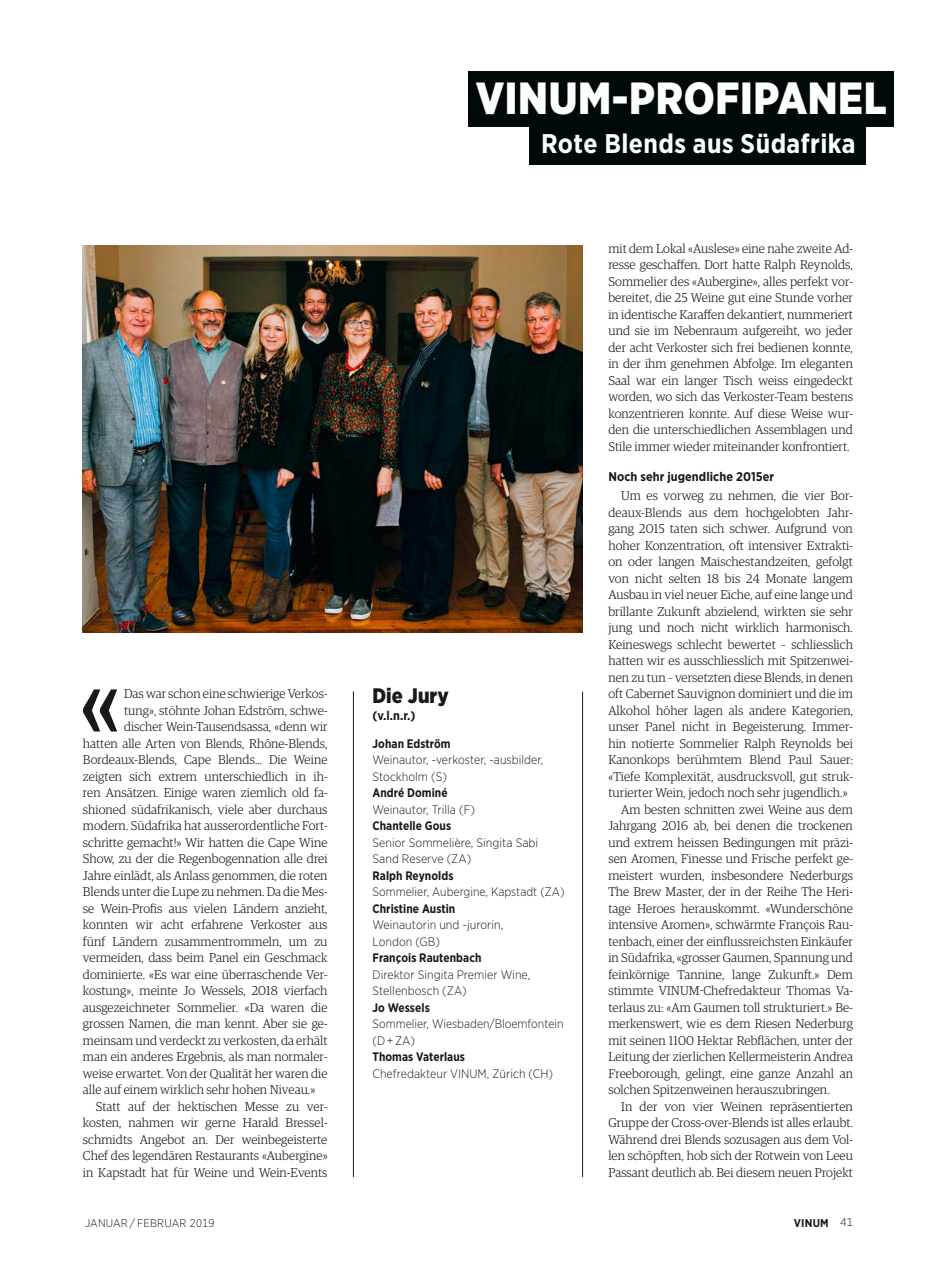
<style>
.page{position:relative;width:936px;height:1263px;background:#fff}
.page>*{position:absolute;margin:0;border:0;box-sizing:border-box;transform-origin:0 0}
.t1{font:106.5px "Guardian Egyp";color:#181a1a}
.t2{font:900 45px "Gotham Narrow";letter-spacing:.015em;color:#fdffff}
.t3{font:700 27px "Gotham Narrow";letter-spacing:.02em;color:#fdffff}
.t4{font:900 21px "Gotham Narrow";letter-spacing:.005em;color:#181a1a}
.t5{font:300 12.75px/16.5px "Guardian Egyp";letter-spacing:.005em;color:#181a1a;text-align:justify}
.t6{font:700 12.75px "Gotham Narrow";color:#181a1a}
.t7{font:700 12.6px "Gotham Narrow";letter-spacing:.005em;color:#181a1a}
.t8{font:300 12.3px/16.5px "Gotham Narrow";letter-spacing:.005em;color:#181a1a}
.t9{font:700 12.3px "Gotham Narrow";letter-spacing:.005em;color:#181a1a;scale:.95 1}
.t10{font:300 11.25px "Gotham Narrow";letter-spacing:.02em;color:#181a1a}
.t11{font:700 11.25px "Gotham Narrow";letter-spacing:.02em;color:#181a1a}
.s1{font-weight:300}
</style>
<div class="page">
<img style="left:83px;top:246px;width:499px;height:386px">
<hr style="left:353px;top:691px;width:1px;height:486px;background:#181a1a">
<hr style="left:582px;top:692px;width:1px;height:485px;background:#181a1a">
<div style="left:529px;top:122px;width:336px;height:43px;background:#000909"></div>
<div style="left:468px;top:71px;width:425px;height:56px;background:#000909"></div>
<h2 class="t2" style="left:475px;top:82px;width:412px">VINUM-PROFIPANEL</h2>
<h1 class="t1" style="left:79px;top:663px;width:45px">«</h1>
<p class="t5" style="left:124px;top:687px;width:205px">Das war schon eine schwierige Verkos-</p>
<p class="t5" style="left:124px;top:703px;width:205px">tung», stöhnte Johan Edström, schwe-</p>
<p class="t5" style="left:124px;top:720px;width:205px">discher Wein-Tausendsassa, «denn wir</p>
<p class="t5" style="left:83px;top:736px;width:246px">hatten alle Arten von Blends, Rhône-Blends,</p>
<p class="t5" style="left:83px;top:753px;width:246px">Bordeaux-Blends, Cape Blends... Die Weine</p>
<p class="t5" style="left:83px;top:769px;width:246px">zeigten sich extrem unterschiedlich in ih-</p>
<p class="t5" style="left:83px;top:786px;width:246px">ren Ansätzen. Einige waren ziemlich old fa-</p>
<p class="t5" style="left:83px;top:802px;width:246px">shioned südafrikanisch, viele aber durchaus</p>
<p class="t5" style="left:83px;top:819px;width:246px">modern. Südafrika hat ausserordentliche Fort-</p>
<p class="t5" style="left:83px;top:835px;width:246px">schritte gemacht!» Wir hatten die Cape Wine</p>
<p class="t5" style="left:83px;top:852px;width:246px">Show, zu der die Regenbogennation alle drei</p>
<p class="t5" style="left:83px;top:868px;width:246px">Jahre einlädt, als Anlass genommen, die roten</p>
<p class="t5" style="left:83px;top:885px;width:246px">Blends unter die Lupe zu nehmen. Da die Mes-</p>
<p class="t5" style="left:83px;top:901px;width:246px">se Wein-Profis aus vielen Ländern anzieht,</p>
<p class="t5" style="left:83px;top:918px;width:246px">konnten wir acht erfahrene Verkoster aus</p>
<p class="t5" style="left:83px;top:934px;width:246px">fünf Ländern zusammentrommeln, um zu</p>
<p class="t5" style="left:83px;top:951px;width:246px">vermeiden, dass beim Panel ein Geschmack</p>
<p class="t5" style="left:83px;top:967px;width:246px">dominierte. «Es war eine überraschende Ver-</p>
<p class="t5" style="left:83px;top:984px;width:246px">kostung», meinte Jo Wessels, 2018 vierfach</p>
<p class="t5" style="left:83px;top:1000px;width:246px">ausgezeichneter Sommelier. «Da waren die</p>
<p class="t5" style="left:83px;top:1017px;width:246px">grossen Namen, die man kennt. Aber sie ge-</p>
<p class="t5" style="left:83px;top:1033px;width:246px">meinsam und verdeckt zu verkosten, da erhält</p>
<p class="t5" style="left:83px;top:1050px;width:246px">man ein anderes Ergebnis, als man normaler-</p>
<p class="t5" style="left:83px;top:1066px;width:246px">weise erwartet. Von der Qualität her waren die</p>
<p class="t5" style="left:83px;top:1083px;width:234px">alle auf einem wirklich sehr hohen Niveau.»</p>
<p class="t5" style="left:96px;top:1099px;width:233px">Statt auf der hektischen Messe zu ver-</p>
<p class="t5" style="left:83px;top:1116px;width:246px">kosten, nahmen wir gerne Harald Bressel-</p>
<p class="t5" style="left:83px;top:1132px;width:246px">schmidts Angebot an. Der weinbegeisterte</p>
<p class="t5" style="left:83px;top:1149px;width:246px">Chef des legendären Restaurants «Aubergine»</p>
<p class="t5" style="left:83px;top:1165px;width:246px">in Kapstadt hat für Weine und Wein-Events</p>
<h3 class="t3" style="left:541px;top:134px;width:316px">Rote Blends aus Südafrika</h3>
<h3 class="t4" style="left:372px;top:688px;width:78px">Die Jury</h3>
<p class="t6" style="left:372px;top:711px;width:45px">(v.l.n.r.)</p>
<p class="t9" style="left:372px;top:739px;width:84px">Johan Edström</p>
<p class="t8" style="left:372px;top:753px;width:172px">Weinautor, -verkoster, -ausbilder,<br>Stockholm (S)</p>
<p class="t9" style="left:372px;top:788px;width:81px">André Dominé</p>
<p class="t8" style="left:372px;top:802px;width:104px">Weinautor, Trilla (F)</p>
<p class="t9" style="left:372px;top:821px;width:84px">Chantelle Gous</p>
<p class="t8" style="left:372px;top:835px;width:167px">Senior Sommelière, Singita Sabi<br>Sand Reserve (ZA)</p>
<p class="t9" style="left:372px;top:871px;width:87px">Ralph Reynolds</p>
<p class="t8" style="left:372px;top:885px;width:193px">Sommelier, Aubergine, Kapstadt (ZA)</p>
<p class="t9" style="left:372px;top:904px;width:89px">Christine Austin</p>
<p class="t8" style="left:372px;top:918px;width:132px">Weinautorin und -jurorin,<br>London (GB)</p>
<p class="t9" style="left:372px;top:953px;width:116px">François Rautenbach</p>
<p class="t8" style="left:372px;top:967px;width:159px">Direktor Singita Premier Wine,<br>Stellenbosch (ZA)</p>
<p class="t9" style="left:372px;top:1003px;width:62px">Jo Wessels</p>
<p class="t8" style="left:372px;top:1017px;width:192px">Sommelier, Wiesbaden/Bloemfontein (D-+-ZA)</p>
<p class="t9" style="left:372px;top:1052px;width:99px">Thomas Vaterlaus</p>
<p class="t8" style="left:372px;top:1066px;width:182px">Chefredakteur VINUM, Zürich (CH)</p>
<p class="t5" style="left:608px;top:241px;width:246px">mit dem Lokal «Auslese» eine nahe zweite Ad&shy;resse geschaffen. Dort hatte Ralph Reynolds, Sommelier des «Aubergine», alles perfekt vor&shy;bereitet, die 25 Weine gut eine Stunde vorher in identische Karaffen dekantiert, nummeriert und sie im Nebenraum aufgereiht, wo jeder der acht Verkoster sich frei bedienen konnte, in der ihm genehmen Abfolge. Im eleganten Saal war ein langer Tisch weiss eingedeckt worden, wo sich das Verkoster-Team bestens konzentrieren konnte. Auf diese Weise wur&shy;den die unterschiedlichen Assemblagen und Stile immer wieder miteinander konfrontiert.</p>
<p class="t7" style="left:608px;top:472px;width:167px">Noch sehr jugendliche 2015er</p>
<p class="t5" style="left:621px;top:489px;width:233px">Um es vorweg zu nehmen, die vier Bor-</p>
<p class="t5" style="left:608px;top:505px;width:246px">deaux-Blends aus dem hochgelobten Jahr-</p>
<p class="t5" style="left:608px;top:522px;width:246px">gang 2015 taten sich schwer. Aufgrund von</p>
<p class="t5" style="left:608px;top:538px;width:246px">hoher Konzentration, oft intensiver Extrakti-</p>
<p class="t5" style="left:608px;top:555px;width:246px">on oder langen Maischestandzeiten, gefolgt</p>
<p class="t5" style="left:608px;top:571px;width:246px">von nicht selten 18 bis 24 Monate langem</p>
<p class="t5" style="left:608px;top:588px;width:246px">Ausbau in viel neuer Eiche, auf eine lange und</p>
<p class="t5" style="left:608px;top:604px;width:246px">brillante Zukunft abzielend, wirkten sie sehr</p>
<p class="t5" style="left:608px;top:621px;width:246px">jung und noch nicht wirklich harmonisch.</p>
<p class="t5" style="left:608px;top:637px;width:246px">Keineswegs schlecht bewertet – schliesslich</p>
<p class="t5" style="left:608px;top:654px;width:246px">hatten wir es ausschliesslich mit Spitzenwei-</p>
<p class="t5" style="left:608px;top:670px;width:246px">nen zu tun – versetzten diese Blends, in denen</p>
<p class="t5" style="left:608px;top:687px;width:246px">oft Cabernet Sauvignon dominiert und die im</p>
<p class="t5" style="left:608px;top:703px;width:246px">Alkohol höher lagen als andere Kategorien,</p>
<p class="t5" style="left:608px;top:720px;width:246px">unser Panel nicht in Begeisterung. Immer-</p>
<p class="t5" style="left:608px;top:736px;width:246px">hin notierte Sommelier Ralph Reynolds bei</p>
<p class="t5" style="left:608px;top:753px;width:246px">Kanonkops berühmtem Blend Paul Sauer:</p>
<p class="t5" style="left:608px;top:769px;width:246px">«Tiefe Komplexität, ausdrucksvoll, gut struk-</p>
<p class="t5" style="left:608px;top:786px;width:241px">turierter Wein, jedoch noch sehr jugendlich.»</p>
<p class="t5" style="left:621px;top:802px;width:233px">Am besten schnitten zwei Weine aus dem</p>
<p class="t5" style="left:608px;top:819px;width:246px">Jahrgang 2016 ab, bei denen die trockenen</p>
<p class="t5" style="left:608px;top:835px;width:246px">und extrem heissen Bedingungen mit präzi-</p>
<p class="t5" style="left:608px;top:852px;width:246px">sen Aromen, Finesse und Frische perfekt ge-</p>
<p class="t5" style="left:608px;top:868px;width:246px">meistert wurden, insbesondere Nederburgs</p>
<p class="t5" style="left:608px;top:885px;width:246px">The Brew Master, der in der Reihe The Heri-</p>
<p class="t5" style="left:608px;top:901px;width:246px">tage Heroes herauskommt. «Wunderschöne</p>
<p class="t5" style="left:608px;top:918px;width:246px">intensive Aromen», schwärmte François Rau-</p>
<p class="t5" style="left:608px;top:934px;width:246px">tenbach, einer der einflussreichsten Einkäufer</p>
<p class="t5" style="left:608px;top:951px;width:246px">in Südafrika, «grosser Gaumen, Spannung und</p>
<p class="t5" style="left:608px;top:967px;width:246px">feinkörnige Tannine, lange Zukunft.» Dem</p>
<p class="t5" style="left:608px;top:984px;width:246px">stimmte VINUM-Chefredakteur Thomas Va-</p>
<p class="t5" style="left:608px;top:1000px;width:246px">terlaus zu: «Am Gaumen toll strukturiert.» Be-</p>
<p class="t5" style="left:608px;top:1017px;width:246px">merkenswert, wie es dem Riesen Nederburg</p>
<p class="t5" style="left:608px;top:1033px;width:246px">mit seinen 1100 Hektar Rebflächen, unter der</p>
<p class="t5" style="left:608px;top:1050px;width:246px">Leitung der zierlichen Kellermeisterin Andrea</p>
<p class="t5" style="left:608px;top:1066px;width:246px">Freeborough, gelingt, eine ganze Anzahl an</p>
<p class="t5" style="left:608px;top:1083px;width:223px">solchen Spitzenweinen herauszubringen.</p>
<p class="t5" style="left:621px;top:1099px;width:233px">In der von vier Weinen repräsentierten</p>
<p class="t5" style="left:608px;top:1116px;width:246px">Gruppe der Cross-over-Blends ist alles erlaubt.</p>
<p class="t5" style="left:608px;top:1132px;width:246px">Während drei Blends sozusagen aus dem Vol-</p>
<p class="t5" style="left:608px;top:1149px;width:246px">len schöpften, hob sich der Rotwein von Leeu</p>
<p class="t5" style="left:608px;top:1165px;width:246px">Passant deutlich ab. Bei diesem neuen Projekt</p>
<p class="t10" style="left:85px;top:1218px;width:131px">JANUAR-/-FEBRUAR 2019</p>
<p class="t11" style="left:793px;top:1218px;width:61px">VINUM <span class="s1">41</span></p>
</div>
